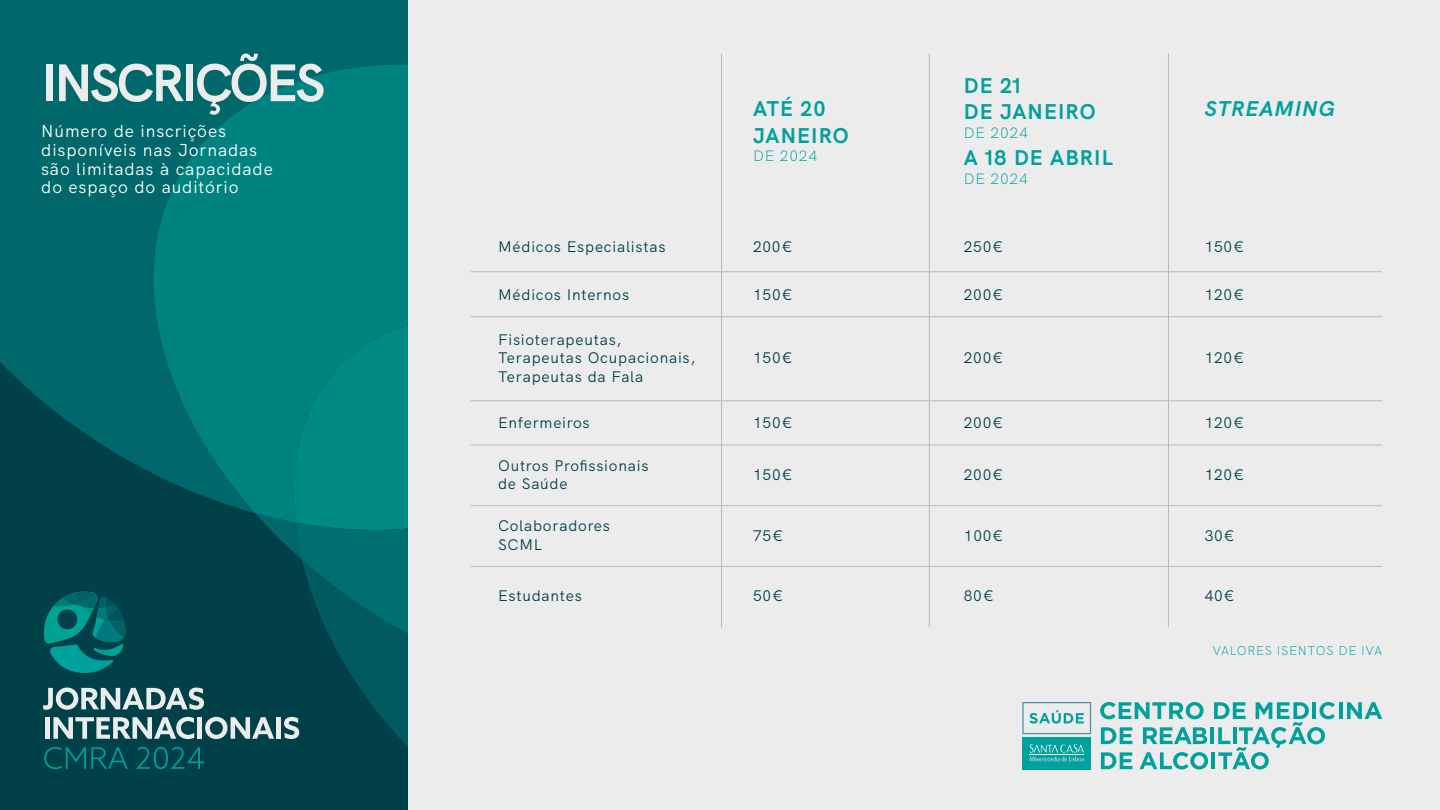
<style>
.page{position:relative;width:1440px;height:810px;background:#fff}
.page>*{position:absolute;margin:0;border:0;box-sizing:border-box;transform-origin:0 0}
.t1{font:700 52.72px "HK Grotesk";letter-spacing:-.05em;color:#edeced}
.t2{font:700 21.3px/26.7px "HK Grotesk";letter-spacing:.05em;color:#00a19c}
.t3{font:italic 700 21.3px "HK Grotesk";letter-spacing:.05em;color:#00a19c}
.t4{font:17.25px/18.8px "HK Grotesk";letter-spacing:.05em;color:#fff}
.t5{font:15.3px/18.8px "HK Grotesk";letter-spacing:.05em;color:#004049}
.t6{font:300 15px "HK Grotesk";letter-spacing:.05em;color:#00a19c}
.t7{font:300 12.75px "HK Grotesk";letter-spacing:.05em;color:#00a19c}
</style>
<div class="page">
<div style="left:294px;top:0;width:1146px;height:810px;background:#edeced"></div>
<div style="left:0;top:0;width:407px;height:810px;background:#004049"></div>
<div style="left:0;top:0;width:407px;height:401px;background:#00676a"></div>
<svg style="left:123px;top:42px;width:284px;height:257px;background:#007978"></svg>
<svg style="left:43px;top:299px;width:364px;height:470px"></svg>
<hr style="left:721px;top:53px;width:1px;height:574px;background:#b9bab9">
<hr style="left:929px;top:53px;width:1px;height:574px;background:#b9bab9">
<hr style="left:1168px;top:53px;width:1px;height:574px;background:#b9bab9">
<hr style="left:471px;top:271px;width:911px;height:1px;background:#b9bab9">
<hr style="left:471px;top:316px;width:911px;height:1px;background:#b9bab9">
<hr style="left:471px;top:400px;width:911px;height:1px;background:#b9bab9">
<hr style="left:471px;top:445px;width:911px;height:1px;background:#b9bab9">
<hr style="left:471px;top:505px;width:911px;height:1px;background:#b9bab9">
<hr style="left:471px;top:566px;width:911px;height:1px;background:#b9bab9">
<svg style="left:1100px;top:702px;width:104px;height:17px"></svg>
<hr style="left:1339px;top:702px;width:4px;height:17px;background:#00a19c">
<svg style="left:1347px;top:702px;width:35px;height:17px"></svg>
<svg style="left:1101px;top:727px;width:31px;height:17px"></svg>
<svg style="left:1143px;top:727px;width:64px;height:17px"></svg>
<hr style="left:1210px;top:727px;width:4px;height:17px;background:#00a19c">
<svg style="left:1101px;top:752px;width:31px;height:17px"></svg>
<svg style="left:1140px;top:752px;width:68px;height:17px"></svg>
<hr style="left:1212px;top:752px;width:3px;height:17px;background:#00a19c">
<svg style="left:1214px;top:702px;width:121px;height:67px"></svg>
<div style="left:1022px;top:737px;width:69px;height:32px;background:#00a19c"></div>
<svg style="left:1022px;top:702px;width:69px;height:32px"></svg>
<svg style="left:1030px;top:744px;width:54px;height:18px"></svg>
<h1 class="t1" style="left:41px;top:42px;width:285px">INSCRIÇÕES</h1>
<p class="t4" style="left:41px;top:120px;width:233px">Número de inscrições disponíveis nas Jornadas são limitadas à capacidade do espaço do auditório</p>
<p class="t5" style="left:498px;top:236px;width:169px">Médicos Especialistas</p>
<p class="t5" style="left:498px;top:284px;width:133px">Médicos Internos</p>
<p class="t5" style="left:498px;top:329px;width:199px">Fisioterapeutas,<br>Terapeutas Ocupacionais,<br>Terapeutas da Fala</p>
<p class="t5" style="left:498px;top:412px;width:93px">Enfermeiros</p>
<p class="t5" style="left:498px;top:455px;width:152px">Outros Profissionais de Saúde</p>
<p class="t5" style="left:498px;top:515px;width:113px">Colaboradores<br>SCML</p>
<p class="t5" style="left:498px;top:585px;width:85px">Estudantes</p>
<h2 class="t2" style="left:753px;top:93px;width:97px">ATÉ 20<br>JANEIRO</h2>
<p class="t6" style="left:753px;top:145px;width:66px">DE 2024</p>
<p class="t5" style="left:753px;top:236px;width:41px">200€</p>
<p class="t5" style="left:753px;top:284px;width:41px">150€</p>
<p class="t5" style="left:753px;top:347px;width:41px">150€</p>
<p class="t5" style="left:753px;top:412px;width:41px">150€</p>
<p class="t5" style="left:753px;top:464px;width:41px">150€</p>
<p class="t5" style="left:753px;top:525px;width:32px">75€</p>
<p class="t5" style="left:753px;top:585px;width:32px">50€</p>
<h2 class="t2" style="left:964px;top:70px;width:133px">DE 21<br>DE JANEIRO</h2>
<p class="t6" style="left:964px;top:121px;width:66px">DE 2024</p>
<h2 class="t2" style="left:964px;top:142px;width:150px">A 18 DE ABRIL</h2>
<p class="t6" style="left:964px;top:167px;width:66px">DE 2024</p>
<h2 class="t3" style="left:1205px;top:92px;width:132px">STREAMING</h2>
<p class="t5" style="left:964px;top:236px;width:41px">250€</p>
<p class="t5" style="left:964px;top:284px;width:41px">200€</p>
<p class="t5" style="left:1205px;top:236px;width:41px">150€</p>
<p class="t5" style="left:1205px;top:284px;width:41px">120€</p>
<p class="t5" style="left:964px;top:347px;width:41px">200€</p>
<p class="t5" style="left:1205px;top:347px;width:41px">120€</p>
<p class="t5" style="left:964px;top:412px;width:41px">200€</p>
<p class="t5" style="left:1205px;top:412px;width:41px">120€</p>
<p class="t5" style="left:964px;top:464px;width:41px">200€</p>
<p class="t5" style="left:1205px;top:464px;width:41px">120€</p>
<p class="t5" style="left:964px;top:525px;width:41px">100€</p>
<p class="t5" style="left:1205px;top:525px;width:32px">30€</p>
<p class="t5" style="left:964px;top:585px;width:32px">80€</p>
<p class="t5" style="left:1205px;top:585px;width:32px">40€</p>
<p class="t7" style="left:1213px;top:641px;width:171px">VALORES ISENTOS DE IVA</p>
</div>
